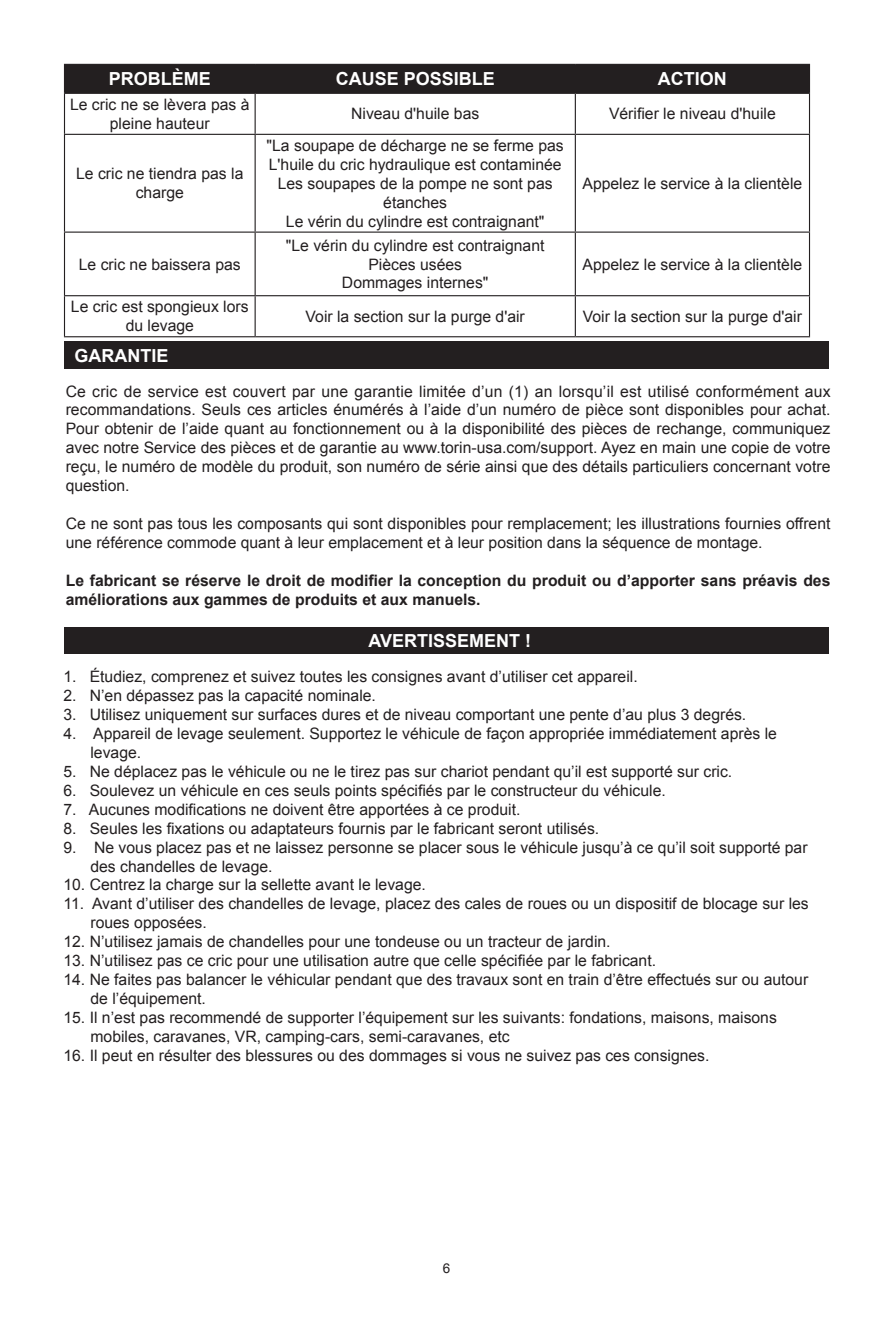
<style>
.page{position:relative;width:893px;height:1340px;background:#fff}
.page>*{position:absolute;margin:0;border:0;box-sizing:border-box;transform-origin:0 0}
.t1{font:700 18px "Arial";color:#fff}
.t2{font:15.75px/18.9px "Arial";color:#231f20}
.t3{font:700 15.75px/18.9px "Arial";color:#231f20}
.t4{font:13.5px "Arial";color:#231f20}
</style>
<div class="page">
<div style="left:64px;top:627px;width:764px;height:27px;background:#231f20"></div>
<div style="left:64px;top:342px;width:765px;height:27px;background:#231f20"></div>
<div style="left:64px;top:64px;width:746px;height:29px;background:#231f20"></div>
<hr style="left:64px;top:93px;width:191px;height:1px;background:#231f20">
<hr style="left:64px;top:94px;width:1px;height:40px;background:#231f20">
<hr style="left:255px;top:93px;width:320px;height:1px;background:#231f20">
<hr style="left:255px;top:94px;width:1px;height:40px;background:#231f20">
<hr style="left:575px;top:93px;width:235px;height:1px;background:#231f20">
<hr style="left:575px;top:94px;width:1px;height:40px;background:#231f20">
<hr style="left:809px;top:94px;width:1px;height:40px;background:#231f20">
<hr style="left:64px;top:134px;width:191px;height:1px;background:#231f20">
<hr style="left:64px;top:135px;width:1px;height:96px;background:#231f20">
<hr style="left:255px;top:134px;width:320px;height:1px;background:#231f20">
<hr style="left:255px;top:135px;width:1px;height:96px;background:#231f20">
<hr style="left:575px;top:134px;width:235px;height:1px;background:#231f20">
<hr style="left:575px;top:135px;width:1px;height:96px;background:#231f20">
<hr style="left:809px;top:135px;width:1px;height:96px;background:#231f20">
<hr style="left:64px;top:231px;width:191px;height:2px;background:#231f20">
<hr style="left:64px;top:233px;width:1px;height:62px;background:#231f20">
<hr style="left:255px;top:231px;width:320px;height:2px;background:#231f20">
<hr style="left:255px;top:233px;width:1px;height:62px;background:#231f20">
<hr style="left:575px;top:231px;width:235px;height:2px;background:#231f20">
<hr style="left:575px;top:233px;width:1px;height:62px;background:#231f20">
<hr style="left:809px;top:233px;width:1px;height:62px;background:#231f20">
<hr style="left:64px;top:295px;width:191px;height:1px;background:#231f20">
<hr style="left:64px;top:296px;width:1px;height:40px;background:#231f20">
<hr style="left:255px;top:295px;width:320px;height:1px;background:#231f20">
<hr style="left:255px;top:296px;width:1px;height:40px;background:#231f20">
<hr style="left:575px;top:295px;width:235px;height:1px;background:#231f20">
<hr style="left:575px;top:296px;width:1px;height:40px;background:#231f20">
<hr style="left:809px;top:296px;width:1px;height:40px;background:#231f20">
<hr style="left:64px;top:336px;width:191px;height:1px;background:#231f20">
<hr style="left:255px;top:336px;width:320px;height:1px;background:#231f20">
<hr style="left:575px;top:336px;width:235px;height:1px;background:#231f20">
<p class="t1" style="left:109px;top:67px;width:104px">PROBLÈME</p>
<p class="t1" style="left:336px;top:67px;width:161px">CAUSE POSSIBLE</p>
<p class="t1" style="left:658px;top:67px;width:70px">ACTION</p>
<p class="t2" style="left:70px;top:95px;width:181px;text-align:center">Le cric ne se lèvera pas à pleine hauteur</p>
<p class="t2" style="left:351px;top:105px;width:130px">Niveau d'huile bas</p>
<p class="t2" style="left:609px;top:105px;width:168px">Vérifier le niveau d'huile</p>
<p class="t2" style="left:76px;top:165px;width:169px;text-align:center">Le cric ne tiendra pas la charge</p>
<p class="t2" style="left:267px;top:136px;width:299px;text-align:center">"La soupape de décharge ne se ferme pas<br>L'huile du cric hydraulique est contaminée<br>Les soupapes de la pompe ne sont pas étanches<br>Le vérin du cylindre est contraignant"</p>
<p class="t2" style="left:582px;top:174px;width:221px">Appelez le service à la clientèle</p>
<p class="t2" style="left:79px;top:255px;width:163px">Le cric ne baissera pas</p>
<p class="t2" style="left:286px;top:236px;width:260px;text-align:center">"Le vérin du cylindre est contraignant<br>Pièces usées<br>Dommages internes"</p>
<p class="t2" style="left:582px;top:255px;width:221px">Appelez le service à la clientèle</p>
<p class="t2" style="left:71px;top:297px;width:179px;text-align:center">Le cric est spongieux lors du levage</p>
<p class="t2" style="left:306px;top:307px;width:221px">Voir la section sur la purge d'air</p>
<p class="t2" style="left:583px;top:307px;width:221px">Voir la section sur la purge d'air</p>
<p class="t1" style="left:74px;top:343px;width:95px">GARANTIE</p>
<p class="t2" style="left:66px;top:382px;width:767px;text-align:justify">Ce cric de service est couvert par une garantie limitée d’un (1) an lorsqu’il est utilisé conformément aux recommandations. Seuls ces articles énumérés à l’aide d’un numéro de pièce sont disponibles pour achat.<br>Pour obtenir de l’aide quant au fonctionnement ou à la disponibilité des pièces de rechange, communiquez avec notre Service des pièces et de garantie au www.torin-usa.com/support. Ayez en main une copie de votre reçu, le numéro de modèle du produit, son numéro de série ainsi que des détails particuliers concernant votre question.</p>
<p class="t2" style="left:66px;top:514px;width:766px">Ce ne sont pas tous les composants qui sont disponibles pour remplacement; les illustrations fournies offrent une référence commode quant à leur emplacement et à leur position dans la séquence de montage.</p>
<p class="t3" style="left:66px;top:571px;width:766px">Le fabricant se réserve le droit de modifier la conception du produit ou d’apporter sans préavis des améliorations aux gammes de produits et aux manuels.</p>
<p class="t1" style="left:368px;top:629px;width:164px">AVERTISSEMENT !</p>
<p class="t2" style="left:63px;top:667px;width:576px">1. Étudiez, comprenez et suivez toutes les consignes avant d’utiliser cet appareil.</p>
<p class="t2" style="left:63px;top:686px;width:314px">2. N’en dépassez pas la capacité nominale.</p>
<p class="t2" style="left:63px;top:705px;width:684px">3. Utilisez uniquement sur surfaces dures et de niveau comportant une pente d’au plus 3 degrés.</p>
<p class="t2" style="left:90px;top:724px;width:688px;text-indent:-27px">4. Appareil de levage seulement. Supportez le véhicule de façon appropriée immédiatement après le levage.</p>
<p class="t2" style="left:63px;top:762px;width:670px">5. Ne déplacez pas le véhicule ou ne le tirez pas sur chariot pendant qu’il est supporté sur cric.</p>
<p class="t2" style="left:63px;top:781px;width:604px">6. Soulevez un véhicule en ces seuls points spécifiés par le constructeur du véhicule.</p>
<p class="t2" style="left:63px;top:800px;width:458px">7. Aucunes modifications ne doivent être apportées à ce produit.</p>
<p class="t2" style="left:63px;top:819px;width:537px">8. Seules les fixations ou adaptateurs fournis par le fabricant seront utilisés.</p>
<p class="t2" style="left:90px;top:837px;width:719px;text-indent:-27px">9. Ne vous placez pas et ne laissez personne se placer sous le véhicule jusqu’à ce qu’il soit supporté par des chandelles de levage.</p>
<p class="t2" style="left:63px;top:875px;width:364px">10. Centrez la charge sur la sellette avant le levage.</p>
<p class="t2" style="left:90px;top:894px;width:720px;text-indent:-27px">11. Avant d’utiliser des chandelles de levage, placez des cales de roues ou un dispositif de blocage sur les roues opposées.</p>
<p class="t2" style="left:63px;top:932px;width:549px">12. N’utilisez jamais de chandelles pour une tondeuse ou un tracteur de jardin.</p>
<p class="t2" style="left:63px;top:951px;width:594px">13. N’utilisez pas ce cric pour une utilisation autre que celle spécifiée par le fabricant.</p>
<p class="t2" style="left:90px;top:970px;width:719px;text-indent:-27px">14. Ne faites pas balancer le véhicular pendant que des travaux sont en train d’être effectués sur ou autour de l’équipement.</p>
<p class="t2" style="left:90px;top:1008px;width:688px;text-indent:-27px">15. Il n’est pas recommendé de supporter l’équipement sur les suivants: fondations, maisons, maisons mobiles, caravanes, VR, camping-cars, semi-caravanes, etc</p>
<p class="t2" style="left:63px;top:1045px;width:648px">16. Il peut en résulter des blessures ou des dommages si vous ne suivez pas ces consignes.</p>
<p class="t4" style="left:443px;top:1259px;width:9px">6</p>
</div>
